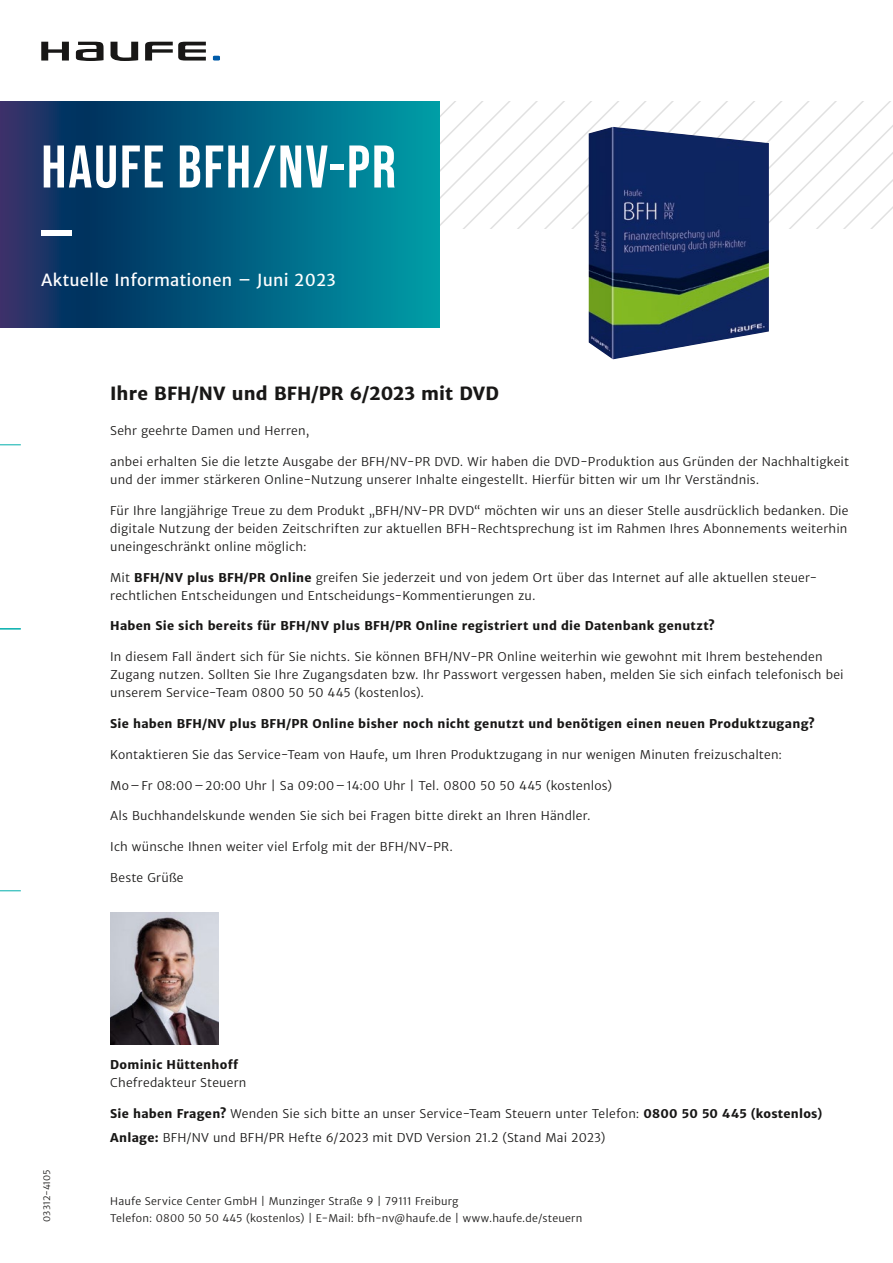
<style>
.page{position:relative;width:893px;height:1263px;background:#fff}
.page>*{position:absolute;margin:0;border:0;box-sizing:border-box;transform-origin:0 0}
.Titel_h1{font:60px/66px "Bebas Neue";letter-spacing:.03em;color:#fff}
.Titel_h2{font:700 18px "Haufe Merriweather Sans";color:#181716}
.Titel_H1_Subline{font:16.5px "Haufe Merriweather Sans";letter-spacing:.01em;color:#fff}
.Fließtext__viel_Text{font:12px/18px "Haufe Merriweather Sans Lt";letter-spacing:.015em;color:#181716}
.Fließtext__viel_Text-2{font:700 12px "Haufe Merriweather Sans";letter-spacing:.025em;color:#181716}
.Adresse{font:10.5px "Haufe Merriweather Sans Lt";letter-spacing:.02em;color:#181716}
.Fließtext__viel_Text-3{font:9px "Haufe Merriweather Sans Lt";letter-spacing:.01em;color:#181716}
.s1{font-family:"Haufe Merriweather Sans";font-weight:700}
</style>
<div class="page">
<svg style="left:440px;top:101px;width:453px;height:128px"></svg>
<svg style="left:0;top:444px;width:21px;height:1px"></svg>
<hr style="left:0;top:628px;width:21px;height:2px;background:#00aeac">
<svg style="left:0;top:890px;width:21px;height:1px"></svg>
<svg style="left:111px;top:42px;width:27px;height:19px"></svg>
<svg style="left:41px;top:42px;width:28px;height:19px"></svg>
<svg style="left:145px;top:42px;width:61px;height:19px"></svg>
<svg style="left:213px;top:56px;width:7px;height:5px"></svg>
<svg style="left:76px;top:42px;width:28px;height:19px"></svg>
<svg style="left:0;top:101px;width:440px;height:226px;background:#055b7e"></svg>
<img style="left:110px;top:913px;width:108px;height:131px">
<img style="left:589px;top:127px;width:180px;height:232px">
<p class="Titel_h1" style="left:41px;top:133px;width:356px">HAUFE BFH/NV-PR —</p>
<p class="Titel_H1_Subline" style="left:41px;top:270px;width:296px">Aktuelle Informationen – Juni 2023</p>
<p class="Titel_h2" style="left:110px;top:383px;width:390px">Ihre BFH/NV und BFH/PR 6/2023 mit DVD</p>
<p class="Fließtext__viel_Text" style="left:110px;top:422px;width:200px">Sehr geehrte Damen und Herren,</p>
<p class="Fließtext__viel_Text" style="left:110px;top:453px;width:740px">anbei erhalten Sie die letzte Ausgabe der BFH/NV-PR DVD. Wir haben die DVD-Produktion aus Gründen der Nachhaltigkeit und der immer stärkeren Online-Nutzung unserer Inhalte eingestellt. Hierfür bitten wir um Ihr Verständnis.</p>
<p class="Fließtext__viel_Text" style="left:110px;top:502px;width:740px;text-align:justify">Für Ihre langjährige Treue zu dem Produkt „BFH/NV-PR DVD“ möchten wir uns an dieser Stelle ausdrücklich bedanken. Die digitale Nutzung der beiden Zeitschriften zur aktuellen BFH-Rechtsprechung ist im Rahmen Ihres Abonnements weiterhin uneingeschränkt online möglich:</p>
<p class="Fließtext__viel_Text" style="left:110px;top:568px;width:706px">Mit <span class="s1">BFH/NV plus BFH/PR Online</span> greifen Sie jederzeit und von jedem Ort über das Internet auf alle aktuellen steuer&shy;rechtlichen Entscheidungen und Entscheidungs-Kommentierungen zu.</p>
<p class="Fließtext__viel_Text-2" style="left:110px;top:619px;width:606px">Haben Sie sich bereits für BFH/NV plus BFH/PR Online registriert und die Datenbank genutzt?</p>
<p class="Fließtext__viel_Text" style="left:110px;top:648px;width:735px">In diesem Fall ändert sich für Sie nichts. Sie können BFH/NV-PR Online weiterhin wie gewohnt mit Ihrem bestehenden<br>Zugang nutzen. Sollten Sie Ihre Zugangsdaten bzw. Ihr Passwort vergessen haben, melden Sie sich einfach telefonisch bei unserem Service-Team 0800 50 50 445 (kostenlos).</p>
<p class="Fließtext__viel_Text-2" style="left:110px;top:716px;width:706px">Sie haben BFH/NV plus BFH/PR Online bisher noch nicht genutzt und benötigen einen neuen Produktzugang?</p>
<p class="Fließtext__viel_Text" style="left:110px;top:745px;width:673px">Kontaktieren Sie das Service-Team von Haufe, um Ihren Produktzugang in nur wenigen Minuten freizuschalten:</p>
<p class="Fließtext__viel_Text" style="left:110px;top:776px;width:503px">Mo – Fr 08:00 – 20:00 Uhr | Sa 09:00 – 14:00 Uhr | Tel. 0800 50 50 445 (kostenlos)</p>
<p class="Fließtext__viel_Text" style="left:110px;top:807px;width:482px">Als Buchhandelskunde wenden Sie sich bei Fragen bitte direkt an Ihren Händler.</p>
<p class="Fließtext__viel_Text" style="left:110px;top:838px;width:344px">Ich wünsche Ihnen weiter viel Erfolg mit der BFH/NV-PR.</p>
<p class="Fließtext__viel_Text" style="left:110px;top:869px;width:75px">Beste Grüße</p>
<p class="Fließtext__viel_Text-3" style="left:41px;top:1222px;width:54px;rotate:-90deg">03312-4105</p>
<p class="Fließtext__viel_Text-2" style="left:110px;top:1057px;width:130px">Dominic Hüttenhoff</p>
<p class="Fließtext__viel_Text" style="left:110px;top:1074px;width:138px">Chefredakteur Steuern</p>
<p class="Fließtext__viel_Text" style="left:110px;top:1105px;width:713px"><span class="s1">Sie haben Fragen?</span> Wenden Sie sich bitte an unser Service-Team Steuern unter Telefon: <span class="s1">0800 50 50 445 (kostenlos)</span></p>
<p class="Fließtext__viel_Text" style="left:110px;top:1129px;width:497px"><span class="s1">Anlage:</span> BFH/NV und BFH/PR Hefte 6/2023 mit DVD Version 21.2 (Stand Mai 2023)</p>
<p class="Adresse" style="left:110px;top:1195px;width:350px">Haufe Service Center GmbH | Munzinger Straße 9 | 79111 Freiburg</p>
<p class="Adresse" style="left:110px;top:1211px;width:474px">Telefon: 0800 50 50 445 (kostenlos) | E-Mail: bfh-nv@haufe.de | www.haufe.de/steuern</p>
</div>
